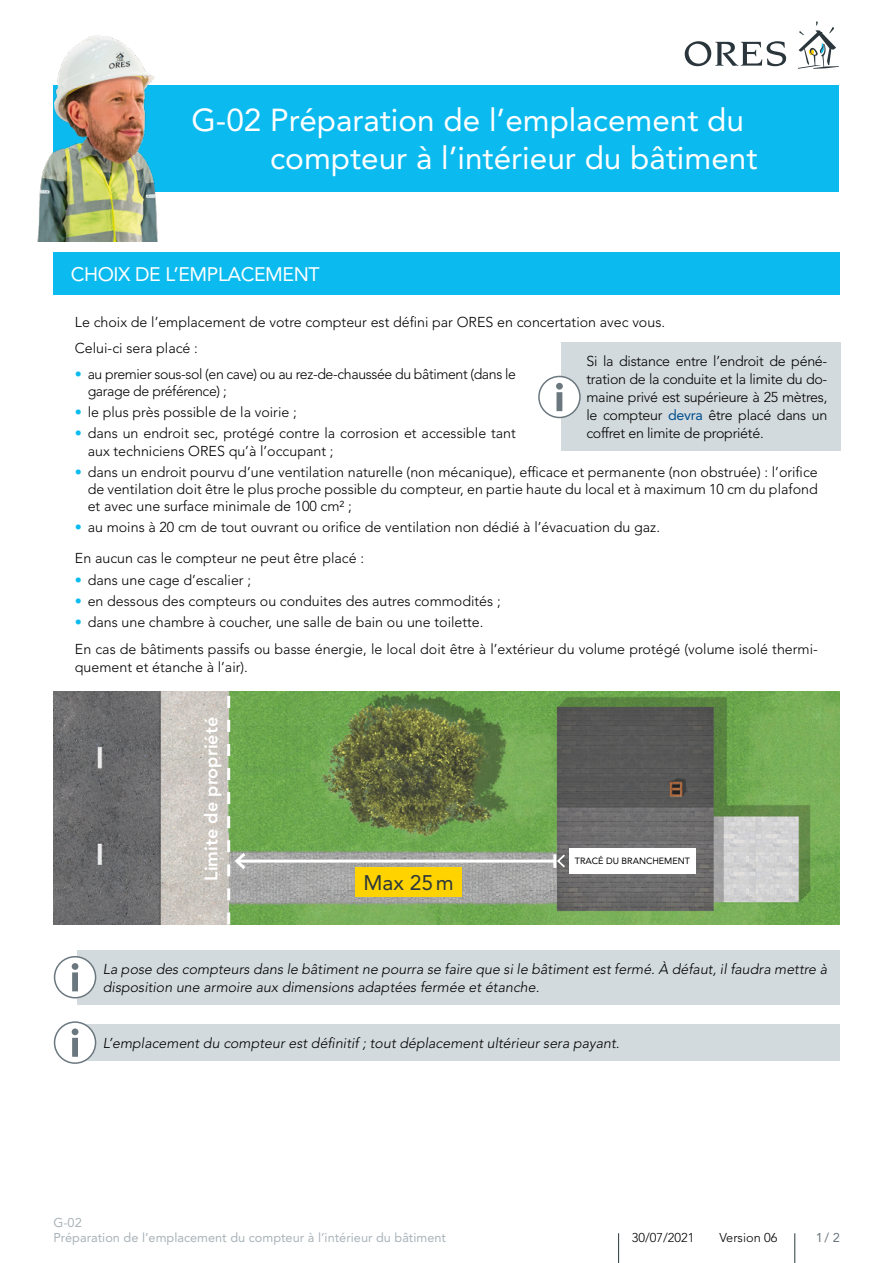
<style>
.page{position:relative;width:893px;height:1263px;background:#fff}
.page>*{position:absolute;margin:0;border:0;box-sizing:border-box;transform-origin:0 0}
.t1{font:31.5px/37.5px "Avenir LT Std";color:#fff}
.t2{font:21px "Avenir LT Std";color:#2a363b}
.t3{font:19.5px "Avenir LT Std";letter-spacing:-.02em;color:#fff}
.t4{font:800 18px "Avenir LT Std";color:#fff}
.t5{font:300 14.25px/18px "Avenir LT Std";color:#000}
.t6{font:italic 300 14.25px/18px "Avenir LT Std";color:#000}
.t7{font:300 14.25px/17.1px "Avenir LT Std";letter-spacing:-.025em;color:#000}
.t8{font:12.75px/14.2px "Avenir LT Std";color:#a9b3b9}
.t9{font:300 12.75px "Avenir LT Std";color:#000}
.t10{font:12.75px "Avenir LT Std";color:#6a777e}
.t11{font:9px "Avenir LT Std";color:#000}
.s1{font-weight:800;color:#0bbbef}
.s2{font-weight:400;color:#004f91}
</style>
<div class="page">
<hr style="left:794px;top:1233px;width:1px;height:30px;background:#2a363b">
<hr style="left:618px;top:1233px;width:1px;height:30px;background:#2a363b">
<svg style="left:685px;top:41px;width:101px;height:25px"></svg>
<svg style="left:798px;top:21px;width:41px;height:48px"></svg>
<div style="left:53px;top:85px;width:786px;height:106px;background:#0bbbef"></div>
<img style="left:37px;top:35px;width:159px;height:206px">
<div style="left:54px;top:252px;width:786px;height:42px;background:#0bbbef"></div>
<div style="left:77px;top:950px;width:763px;height:54px;background:#d3dadd"></div>
<div style="left:55px;top:957px;width:41px;height:41px;background:#fff;border-radius:50%"></div>
<div style="left:54px;top:956px;width:42px;height:42px;border:2px solid #6a777e;border-radius:50%"></div>
<svg style="left:72px;top:963px;width:6px;height:28px"></svg>
<div style="left:77px;top:1024px;width:763px;height:37px;background:#d3dadd"></div>
<div style="left:55px;top:1022px;width:41px;height:41px;background:#fff;border-radius:50%"></div>
<div style="left:54px;top:1021px;width:42px;height:43px;border:2px solid #6a777e;border-radius:50%"></div>
<svg style="left:72px;top:1028px;width:6px;height:29px"></svg>
<img style="left:54px;top:692px;width:786px;height:232px">
<div style="left:355px;top:867px;width:107px;height:30px;background:#ffd300"></div>
<div style="left:561px;top:343px;width:279px;height:108px;background:#d3dadd"></div>
<div style="left:539px;top:376px;width:41px;height:41px;background:#fff;border-radius:50%"></div>
<div style="left:538px;top:376px;width:43px;height:42px;border:2px solid #6a777e;border-radius:50%"></div>
<svg style="left:556px;top:383px;width:7px;height:28px"></svg>
<hr style="left:237px;top:859px;width:318px;height:3px;background:#fff">
<hr style="left:553px;top:854px;width:3px;height:14px;background:#fff">
<svg style="left:227px;top:691px;width:22px;height:233px;background:#88b172"></svg>
<svg style="left:556px;top:853px;width:11px;height:16px"></svg>
<div style="left:569px;top:848px;width:126px;height:26px;background:#fff"></div>
<h1 class="t1" style="left:270px;top:102px;width:489px;text-indent:-79px">G-02 Préparation de l’emplacement du compteur à l’intérieur du bâtiment</h1>
<h3 class="t3" style="left:71px;top:262px;width:251px">CHOIX DE L’EMPLACEMENT</h3>
<p class="t5" style="left:75px;top:308px;width:592px;line-height:26.5px">Le choix de l’emplacement de votre compteur est défini par ORES en concertation avec vous.<br>Celui-ci sera placé :</p>
<p class="t7" style="left:88px;top:365px;width:430px;text-indent:-13px"><span class="s1">•</span> au premier sous-sol (en cave) ou au rez-de-chaussée du bâtiment (dans le garage de préférence) ;</p>
<p class="t5" style="left:75px;top:403px;width:223px"><span class="s1">•</span> le plus près possible de la voirie ;</p>
<p class="t5" style="left:88px;top:425px;width:430px;line-height:17.1px;text-indent:-13px"><span class="s1">•</span> dans un endroit sec, protégé contre la corrosion et accessible tant aux techniciens ORES qu’à l’occupant ;</p>
<p class="t5" style="left:88px;top:463px;width:732px;line-height:17.1px;text-align:justify;text-indent:-13px"><span class="s1">•</span> dans un endroit pourvu d’une ventilation naturelle (non mécanique), efficace et permanente (non obstruée) : l’orifice de ventilation doit être le plus proche possible du compteur, en partie haute du local et à maximum 10 cm du plafond et avec une surface minimale de 100 cm² ;</p>
<p class="t5" style="left:75px;top:512px;width:587px;line-height:30.8px"><span class="s1">•</span> au moins à 20 cm de tout ouvrant ou orifice de ventilation non dédié à l’évacuation du gaz.<br>En aucun cas le compteur ne peut être placé :</p>
<p class="t5" style="left:75px;top:571px;width:178px"><span class="s1">•</span> dans une cage d’escalier ;</p>
<p class="t5" style="left:75px;top:592px;width:427px"><span class="s1">•</span> en dessous des compteurs ou conduites des autres commodités ;</p>
<p class="t5" style="left:75px;top:609px;width:744px;line-height:26.5px"><span class="s1">•</span> dans une chambre à coucher, une salle de bain ou une toilette.<br>En cas de bâtiments passifs ou basse énergie, le local doit être à l’extérieur du volume protégé (volume isolé thermi-</p>
<p class="t5" style="left:75px;top:658px;width:174px">quement et étanche à l’air).</p>
<p class="t5" style="left:586px;top:352px;width:242px;text-align:justify">Si la distance entre l’endroit de péné&shy;tration de la conduite et la limite du do&shy;maine privé est supérieure à 25 mètres, le compteur <span class="s2">devra</span> être placé dans un coffret en limite de propriété.</p>
<p class="t4" style="left:200px;top:881px;width:165px;rotate:-90deg">Limite de propriété</p>
<h2 class="t2" style="left:364px;top:870px;width:92px">Max 25m</h2>
<p class="t11" style="left:575px;top:856px;width:117px">TRACÉ DU BRANCHEMENT</p>
<p class="t6" style="left:103px;top:960px;width:726px">La pose des compteurs dans le bâtiment ne pourra se faire que si le bâtiment est fermé. À défaut, il faudra mettre à disposition une armoire aux dimensions adaptées fermée et étanche.</p>
<p class="t6" style="left:103px;top:1034px;width:518px">L’emplacement du compteur est définitif ; tout déplacement ultérieur sera payant.</p>
<p class="t8" style="left:53px;top:1216px;width:394px">G-02<br>Préparation de l’emplacement du compteur à l’intérieur du bâtiment</p>
<p class="t9" style="left:632px;top:1230px;width:64px">30/07/2021</p>
<p class="t9" style="left:719px;top:1230px;width:59px">Version 06</p>
<p class="t10" style="left:816px;top:1230px;width:26px">1/ 2</p>
</div>
